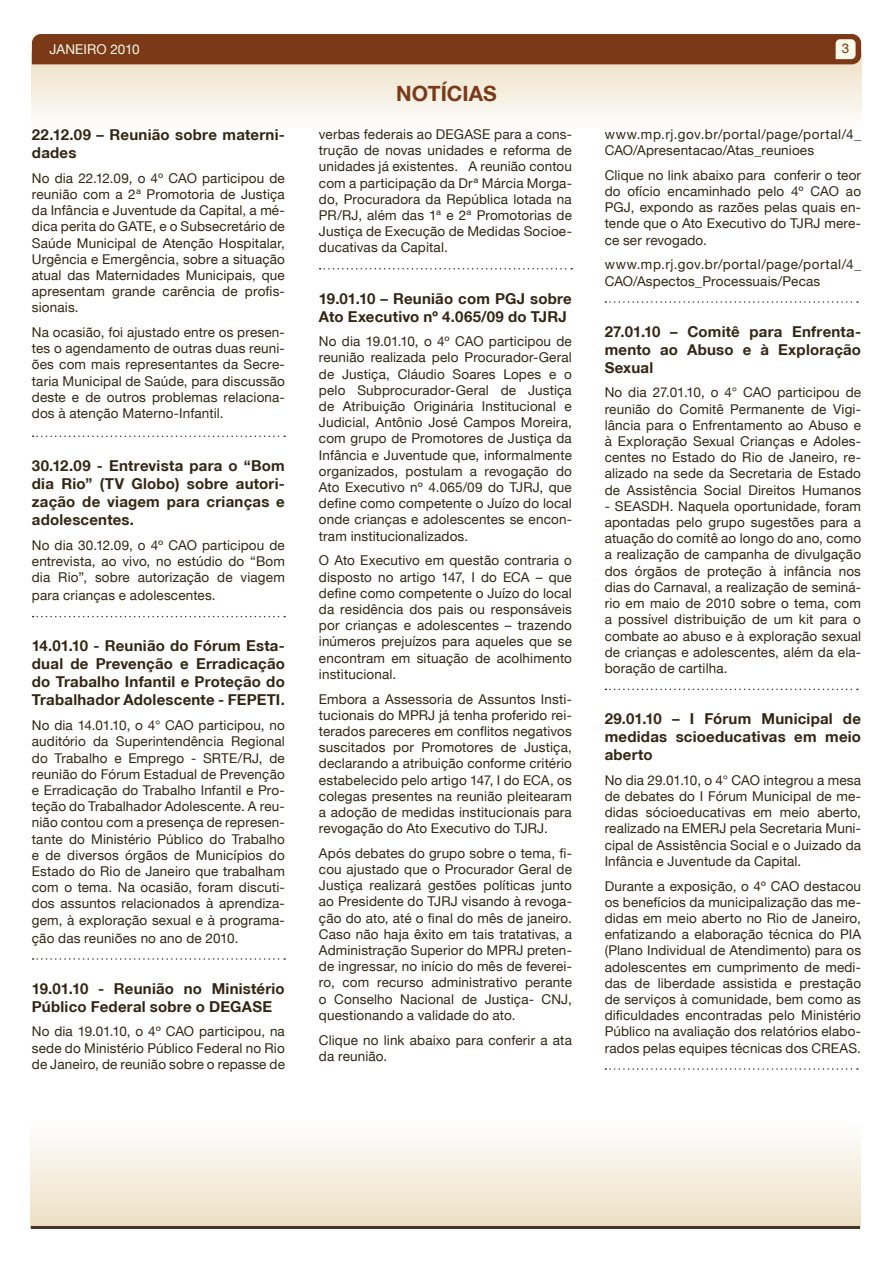
<style>
.page{position:relative;width:893px;height:1263px;background:#fff}
.page>*{position:absolute;margin:0;border:0;box-sizing:border-box;transform-origin:0 0}
.t1{font:700 21px "Helvetica Neue LT";color:#7c3918}
.t2{font:700 15px/18px "Helvetica Neue LT";letter-spacing:.015em;color:#342612;text-align:justify}
.t3{font:13.5px/16.2px "Helvetica Neue LT";letter-spacing:.01em;color:#342612;text-align:justify}
.t4{font:13.5px "Helvetica Neue LT";color:#f9f9e9}
.t5{font:13.5px "Helvetica Neue LT";color:#7c3918}
</style>
<div class="page">
<svg style="left:32px;top:64px;width:829px;height:53px;background:#f3ecde"></svg>
<div style="left:32px;top:34px;width:829px;height:30px;background:#7c3918"></div>
<svg style="left:33px;top:435px;width:252px;height:2px"></svg>
<svg style="left:33px;top:616px;width:252px;height:1px"></svg>
<svg style="left:33px;top:958px;width:252px;height:2px"></svg>
<svg style="left:320px;top:268px;width:252px;height:2px"></svg>
<svg style="left:605px;top:301px;width:253px;height:2px"></svg>
<svg style="left:605px;top:689px;width:253px;height:1px"></svg>
<svg style="left:605px;top:1068px;width:253px;height:2px"></svg>
<div style="left:31px;top:1123px;width:829px;height:104px;background:linear-gradient(to bottom,#fefefe,#ecdfc5)"></div>
<hr style="left:31px;top:1226px;width:829px;height:3px;background:#443729">
<p class="t4" style="left:49px;top:41px;width:92px">JANEIRO 2010</p>
<p class="t5" style="left:842px;top:41px;width:9px">3</p>
<h1 class="t1" style="left:396px;top:81px;width:102px">NOTÍCIAS</h1>
<p class="t2" style="left:32px;top:125px;width:254px">22.12.09 – Reunião sobre materni&shy;dades</p>
<p class="t3" style="left:32px;top:170px;width:255px">No dia 22.12.09, o 4º CAO participou de reunião com a 2ª Promotoria de Justiça da Infância e Juventude da Capital, a mé&shy;dica perita do GATE, e o Subsecretário de Saúde Municipal de Atenção Hospitalar, Urgência e Emergência, sobre a situação atual das Maternidades Municipais, que apresentam grande carência de profis&shy;sionais.</p>
<p class="t3" style="left:32px;top:324px;width:254px">Na ocasião, foi ajustado entre os presen&shy;tes o agendamento de outras duas reuni&shy;ões com mais representantes da Secre&shy;taria Municipal de Saúde, para discussão deste e de outros problemas relaciona&shy;dos à atenção Materno-Infantil.</p>
<p class="t2" style="left:32px;top:456px;width:254px">30.12.09 - Entrevista para o “Bom dia Rio” (TV Globo) sobre autori&shy;zação de viagem para crianças e adolescentes.</p>
<p class="t3" style="left:32px;top:537px;width:255px">No dia 30.12.09, o 4º CAO participou de entrevista, ao vivo, no estúdio do “Bom dia Rio”, sobre autorização de viagem</p>
<p class="t3" style="left:32px;top:587px;width:185px">para crianças e adolescentes.</p>
<p class="t2" style="left:32px;top:637px;width:254px">14.01.10 - Reunião do Fórum Esta&shy;dual de Prevenção e Erradicação do Trabalho Infantil e Proteção do Trabalhador Adolescente - FEPETI.</p>
<p class="t3" style="left:32px;top:717px;width:255px">No dia 14.01.10, o 4° CAO participou, no auditório da Superintendência Regional do Trabalho e Emprego - SRTE/RJ, de reunião do Fórum Estadual de Prevenção e Erradicação do Trabalho Infantil e Pro&shy;teção do Trabalhador Adolescente. A reu&shy;nião contou com a presença de represen&shy;tante do Ministério Público do Trabalho e de diversos órgãos de Municípios do Estado do Rio de Janeiro que trabalham com o tema. Na ocasião, foram discuti&shy;dos assuntos relacionados à aprendiza&shy;gem, à exploração sexual e à programa-</p>
<p class="t3" style="left:32px;top:929px;width:208px">ção das reuniões no ano de 2010.</p>
<p class="t2" style="left:32px;top:979px;width:254px">19.01.10 - Reunião no Ministério<br>Público Federal sobre o DEGASE</p>
<p class="t3" style="left:32px;top:1023px;width:255px">No dia 19.01.10, o 4º CAO participou, na sede do Ministério Público Federal no Rio de Janeiro, de reunião sobre o repasse de</p>
<p class="t3" style="left:319px;top:126px;width:255px">verbas federais ao DEGASE para a cons&shy;trução de novas unidades e reforma de unidades já existentes. A reunião contou com a participação da Drª Márcia Morga&shy;do, Procuradora da República lotada na PR/RJ, além das 1ª e 2ª Promotorias de Justiça de Execução de Medidas Socioe&shy;ducativas da Capital.</p>
<p class="t2" style="left:319px;top:289px;width:254px">19.01.10 – Reunião com PGJ sobre<br>Ato Executivo nº 4.065/09 do TJRJ</p>
<p class="t3" style="left:319px;top:333px;width:255px">No dia 19.01.10, o 4º CAO participou de reunião realizada pelo Procurador-Geral de Justiça, Cláudio Soares Lopes e o pelo Subprocurador-Geral de Justiça de Atribuição Originária Institucional e Judicial, Antônio José Campos Moreira, com grupo de Promotores de Justiça da Infância e Juventude que, informalmente organizados, postulam a revogação do Ato Executivo nº 4.065/09 do TJRJ, que define como competente o Juízo do local onde crianças e adolescentes se encon&shy;tram institucionalizados.</p>
<p class="t3" style="left:319px;top:552px;width:255px">O Ato Executivo em questão contraria o disposto no artigo 147, I do ECA – que define como competente o Juízo do local da residência dos pais ou responsáveis por crianças e adolescentes – trazendo inúmeros prejuízos para aqueles que se encontram em situação de acolhimento institucional.</p>
<p class="t3" style="left:319px;top:690px;width:254px">Embora a Assessoria de Assuntos Insti&shy;tucionais do MPRJ já tenha proferido rei&shy;terados pareceres em conflitos negativos suscitados por Promotores de Justiça, declarando a atribuição conforme critério estabelecido pelo artigo 147, I do ECA, os colegas presentes na reunião pleitearam a adoção de medidas institucionais para revogação do Ato Executivo do TJRJ.</p>
<p class="t3" style="left:319px;top:845px;width:255px">Após debates do grupo sobre o tema, fi&shy;cou ajustado que o Procurador Geral de Justiça realizará gestões políticas junto ao Presidente do TJRJ visando à revoga&shy;ção do ato, até o final do mês de janeiro.<br>Caso não haja êxito em tais tratativas, a Administração Superior do MPRJ preten&shy;de ingressar, no início do mês de feverei&shy;ro, com recurso administrativo perante o Conselho Nacional de Justiça- CNJ, questionando a validade do ato.</p>
<p class="t3" style="left:319px;top:1031px;width:254px">Clique no link abaixo para conferir a ata da reunião.</p>
<p class="t3" style="left:605px;top:126px;width:258px">www.mp.rj.gov.br/portal/page/portal/4_<br>CAO/Apresentacao/Atas_reunioes</p>
<p class="t3" style="left:605px;top:167px;width:258px">Clique no link abaixo para conferir o teor do ofício encaminhado pelo 4º CAO ao PGJ, expondo as razões pelas quais en&shy;tende que o Ato Executivo do TJRJ mere&shy;ce ser revogado.</p>
<p class="t3" style="left:605px;top:256px;width:258px">www.mp.rj.gov.br/portal/page/portal/4_<br>CAO/Aspectos_Processuais/Pecas</p>
<p class="t2" style="left:605px;top:322px;width:258px">27.01.10 – Comitê para Enfrenta&shy;mento ao Abuso e à Exploração Sexual</p>
<p class="t3" style="left:605px;top:384px;width:258px">No dia 27.01.10, o 4° CAO participou de reunião do Comitê Permanente de Vigi&shy;lância para o Enfrentamento ao Abuso e à Exploração Sexual Crianças e Adoles&shy;centes no Estado do Rio de Janeiro, re&shy;alizado na sede da Secretaria de Estado de Assistência Social Direitos Humanos</p>
<p class="t3" style="left:605px;top:498px;width:258px">- SEASDH. Naquela oportunidade, foram apontadas pelo grupo sugestões para a atuação do comitê ao longo do ano, como a realização de campanha de divulgação dos órgãos de proteção à infância nos dias do Carnaval, a realização de seminá&shy;rio em maio de 2010 sobre o tema, com a possível distribuição de um kit para o combate ao abuso e à exploração sexual de crianças e adolescentes, além da ela&shy;boração de cartilha.</p>
<p class="t2" style="left:605px;top:709px;width:258px">29.01.10 – I Fórum Municipal de medidas scioeducativas em meio aberto</p>
<p class="t3" style="left:605px;top:772px;width:258px">No dia 29.01.10, o 4° CAO integrou a mesa de debates do I Fórum Municipal de me&shy;didas sócioeducativas em meio aberto, realizado na EMERJ pela Secretaria Muni&shy;cipal de Assistência Social e o Juizado da Infância e Juventude da Capital.</p>
<p class="t3" style="left:605px;top:877px;width:258px">Durante a exposição, o 4º CAO destacou os benefícios da municipalização das me&shy;didas em meio aberto no Rio de Janeiro, enfatizando a elaboração técnica do PIA (Plano Individual de Atendimento) para os adolescentes em cumprimento de medi&shy;das de liberdade assistida e prestação de serviços à comunidade, bem como as dificuldades encontradas pelo Ministério Público na avaliação dos relatórios elabo&shy;rados pelas equipes técnicas dos CREAS.</p>
</div>
